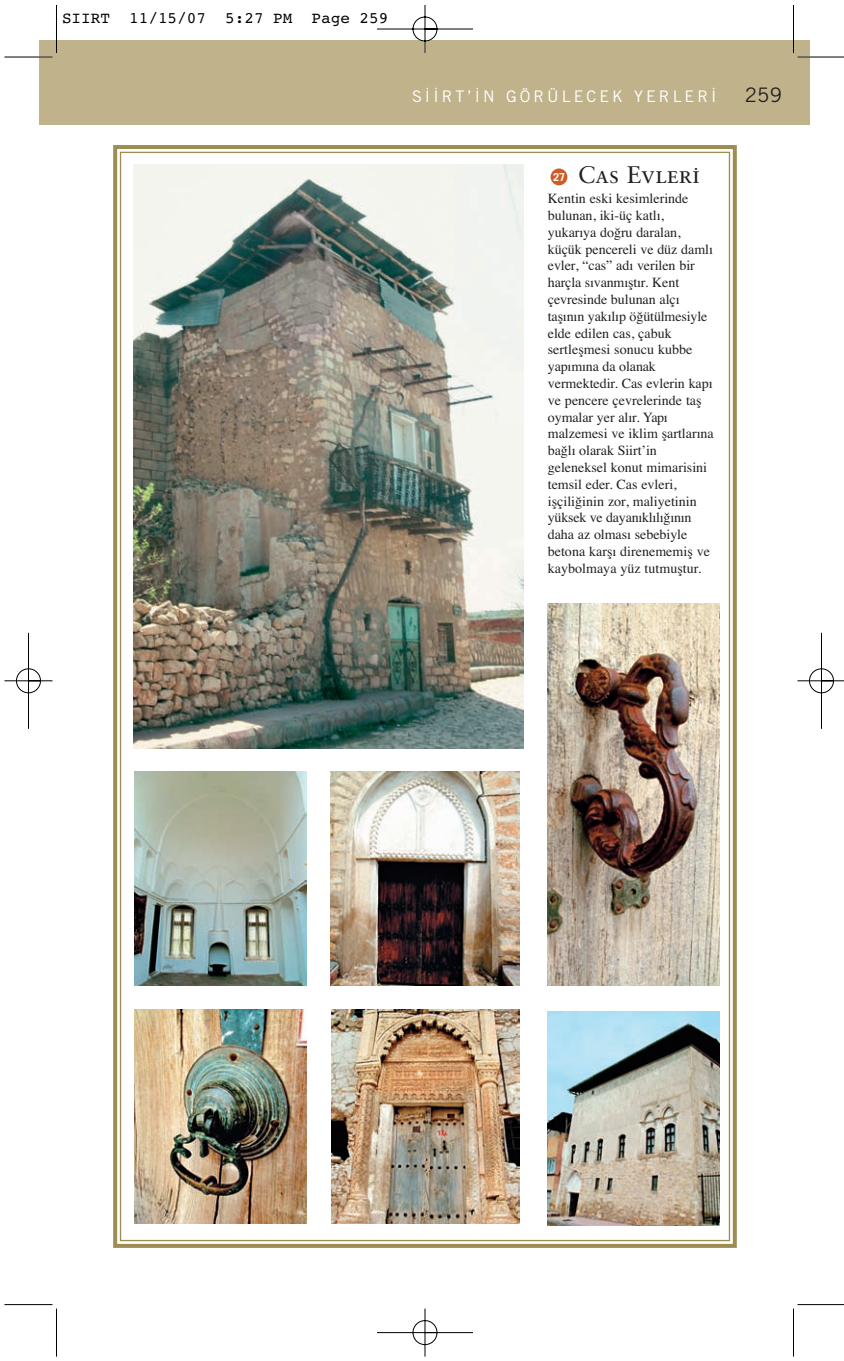
<style>
.page{position:relative;width:844px;height:1361px;background:#fff}
.page>*{position:absolute;margin:0;border:0;box-sizing:border-box;transform-origin:0 0}
.t1{font:24px "Sabon Roman SC";color:#231f20}
.t2{font:20px "Trade Gothic";color:#231f20}
.t3{font:16px "Courier TU";color:#000}
.t4{font:16px "Trade Gothic";letter-spacing:.19em;color:#fff}
.t5{font:14px/16.8px "Times TU";letter-spacing:-.005em;color:#231f20}
.t6{font:700 11px "Trade Gothic";color:#fff}
</style>
<div class="page">
<img style="left:4px;top:5px;width:840px;height:1352px">
<p class="t3" style="left:62px;top:12px;width:328px">SIIRT 11/15/07 5:27 PM Page 259</p>
<p class="t4" style="left:412px;top:90px;width:306px">S‹‹RT’‹N GÖRÜLECEK YERLER‹</p>
<h2 class="t2" style="left:745px;top:87px;width:39px">259</h2>
<h1 class="t1" style="left:578px;top:165px;width:123px">Cas Evleri</h1>
<p class="t5" style="left:548px;top:191px;width:167px">Kentin eski kesimlerinde bulunan, iki-üç katlı, yukarıya doğru daralan, küçük pencereli ve düz damlı evler, “cas” adı verilen bir harçla sıvanmıştır. Kent çevresinde bulunan alçı taşının yakılıp öğütülmesiyle elde edilen cas, çabuk sertleşmesi sonucu kubbe yapımına da olanak vermektedir. Cas evlerin kapı ve pencere çevrelerinde taş oymalar yer alır. Yapı malzemesi ve iklim şartlarına bağlı olarak Siirt’in geleneksel konut mimarisini temsil eder. Cas evleri, işçiliğinin zor, maliyetinin yüksek ve dayanıklılığının daha az olması sebebiyle betona karşı direnememiş ve kaybolmaya yüz tutmuştur.</p>
<p class="t6" style="left:553px;top:173px;width:14px">27</p>
</div>
